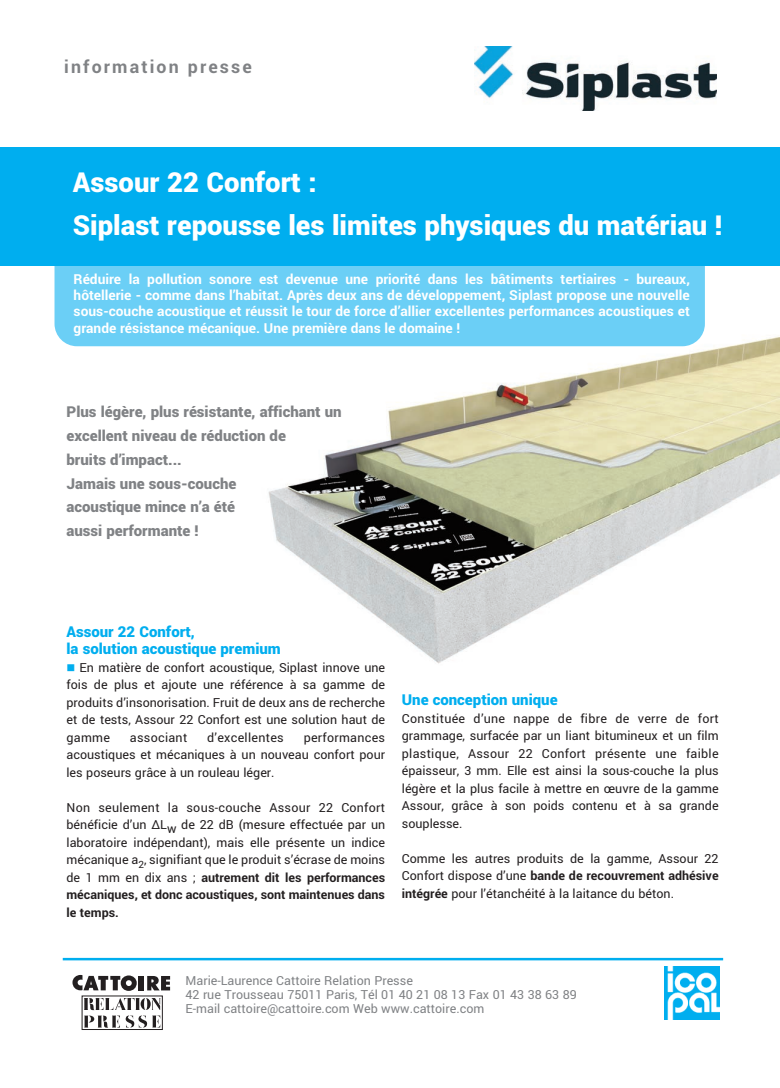
<style>
.page{position:relative;width:780px;height:1088px;background:#fff}
.page>*{position:absolute;margin:0;border:0;box-sizing:border-box;transform-origin:0 0}
.t1{font:900 27.5px/43.5px "Roboto";color:#fff}
.t2{font:700 17.75px "Roboto";letter-spacing:.12em;color:#808285}
.t3{font:900 15px/23.8px "Roboto";color:#808285}
.t4{font:900 15px/17.5px "Roboto";color:#00aeef}
.t5{font:700 13.75px/16.2px "Roboto";color:#fff;text-align:justify}
.t6{font:12.5px/17.5px "Roboto";color:#231f20;text-align:justify}
.t7{font:12.5px/13.8px "Roboto";color:#808285}
.t8{font:12.5px "Roboto";letter-spacing:.02em;color:#231f20}
.s1{color:#00aeef}
.s2{font-weight:700}
</style>
<div class="page">
<div style="left:54px;top:233px;width:650px;height:113px;background:#6bcff6;border-radius:23px"></div>
<div style="left:0;top:147px;width:780px;height:119px;background:#00aeef"></div>
<svg style="left:719px;top:966px;width:1px;height:53px"></svg>
<img style="left:664px;top:966px;width:55px;height:53px">
<img style="left:474px;top:46px;width:242px;height:64px">
<div style="left:139px;top:976px;width:5px;height:14px;background:#231f20"></div>
<svg style="left:147px;top:976px;width:23px;height:14px"></svg>
<div style="left:82px;top:996px;width:81px;height:34px;border:1px solid #231f20"></div>
<svg style="left:84px;top:998px;width:77px;height:30px"></svg>
<svg style="left:72px;top:975px;width:65px;height:16px"></svg>
<img style="left:261px;top:325px;width:519px;height:339px">
<hr style="left:63px;top:958px;width:660px;height:2px;background:#00aeef">
<h2 class="t2" style="left:64px;top:56px;width:189px">information presse</h2>
<h1 class="t1" style="left:73px;top:161px;width:651px">Assour 22 Confort :<br>Siplast repousse les limites physiques du matériau !</h1>
<p class="t5" style="left:74px;top:271px;width:617px">Réduire la pollution sonore est devenue une priorité dans les bâtiments tertiaires - bureaux, hôtellerie - comme dans l’habitat. Après deux ans de développement, Siplast propose une nouvelle sous-couche acoustique et réussit le tour de force d’allier excellentes performances acoustiques et grande résistance mécanique. Une première dans le domaine !</p>
<p class="t3" style="left:66px;top:400px;width:276px">Plus légère, plus résistante, affichant un excellent niveau de réduction de<br>bruits d’impact...<br>Jamais une sous-couche<br>acoustique mince n’a été<br>aussi performante !</p>
<p class="t4" style="left:66px;top:623px;width:216px">Assour 22 Confort,<br>la solution acoustique premium</p>
<p class="t6" style="left:66px;top:659px;width:320px"><span class="s1">■</span> En matière de confort acoustique, Siplast innove une fois de plus et ajoute une référence à sa gamme de produits d’insonorisation. Fruit de deux ans de recherche et de tests, Assour 22 Confort est une solution haut de gamme</p>
<p class="t6" style="left:66px;top:729px;width:320px;text-indent:237px">performances acoustiques et mécaniques à un nouveau confort pour les poseurs grâce à un rouleau léger.</p>
<p class="t6" style="left:66px;top:799px;width:320px">Non seulement la sous-couche Assour 22 Confort bénéficie d’un ΔLw de 22 dB (mesure effectuée par un laboratoire indépendant), mais elle présente un indice mécanique a<sub>2</sub>, signifiant que le produit s’écrase de moins de 1 mm en dix ans ; <span class="s2">autrement dit les performances mécaniques, et donc acoustiques, sont maintenues dans le temps.</span></p>
<p class="t8" style="left:130px;top:730px;width:59px">associant</p>
<p class="t8" style="left:207px;top:730px;width:78px">d’excellentes</p>
<p class="t4" style="left:402px;top:691px;width:157px">Une conception unique</p>
<p class="t6" style="left:402px;top:709px;width:318px">Constituée d’une nappe de fibre de verre de fort grammage, surfacée par un liant bitumineux et un film plastique, Assour 22 Confort présente une faible épaisseur, 3 mm. Elle est ainsi la sous-couche la plus légère et la plus facile à mettre en œuvre de la gamme Assour, grâce à son poids contenu et à sa grande souplesse.</p>
<p class="t6" style="left:402px;top:849px;width:318px">Comme les autres produits de la gamme, Assour 22<br>Confort dispose d’une <span class="s2">bande de recouvrement adhésive intégrée</span> pour l’étanchéité à la laitance du béton.</p>
<p class="t7" style="left:185px;top:974px;width:393px">Marie-Laurence Cattoire Relation Presse<br>42 rue Trousseau 75011 Paris, Tél 01 40 21 08 13 Fax 01 43 38 63 89<br>E-mail cattoire@cattoire.com Web www.cattoire.com</p>
</div>
